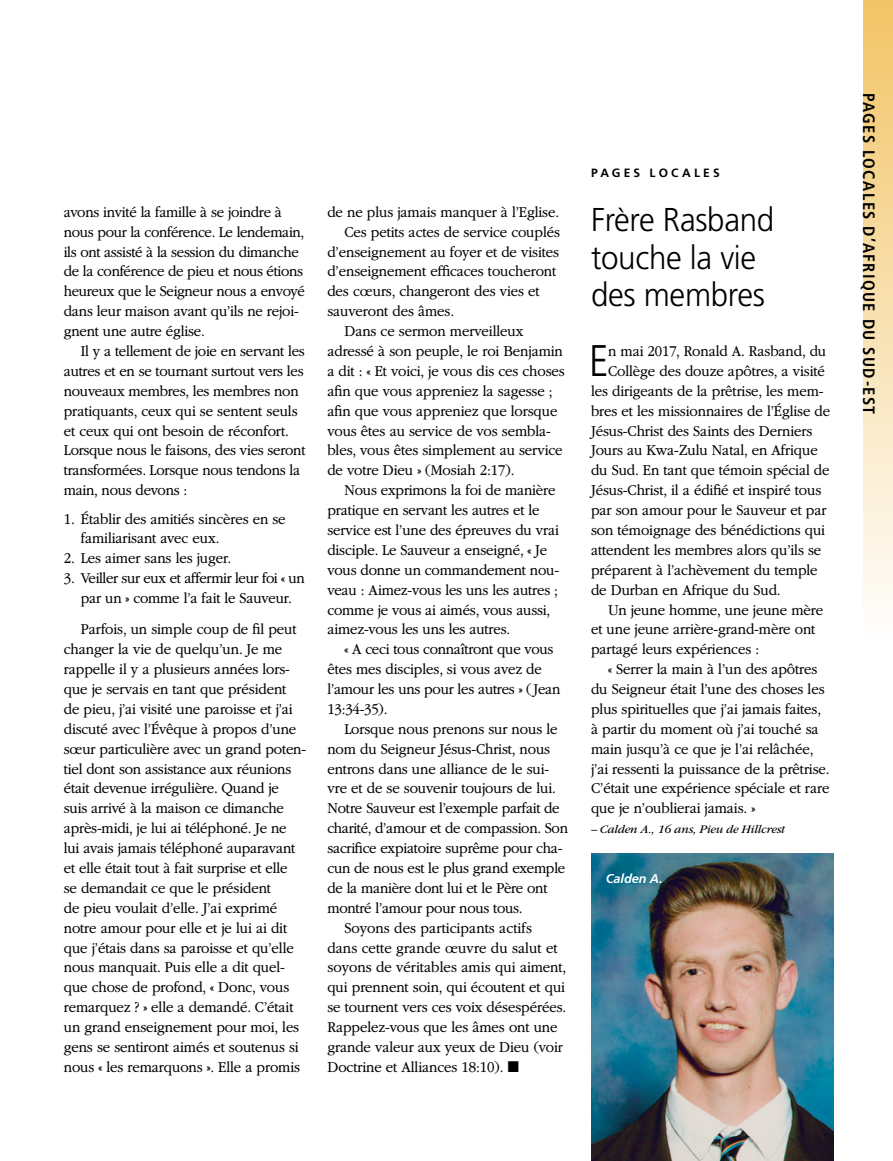
<style>
.page{position:relative;width:893px;height:1161px;background:#fff}
.page>*{position:absolute;margin:0;border:0;box-sizing:border-box;transform-origin:0 0}
.ARTCL_para_first_NEW{font:300 44.25px "Frutigerlds Lat";color:#000;scale:.88 1}
.ARTCL_title_NEWS{font:300 33px/37.5px "Frutigerlds Lat";letter-spacing:-.01em;color:#000;scale:.95 1}
.t1{font:700 condensed 16.5px "Frutigerlds Lat";letter-spacing:.085em;color:#000}
.ARTCL_para_NEWS{font:300 15.75px/20px "Garamondlds Lat Plus";letter-spacing:-.01em;color:#000;scale:.95 1}
.ARTCL_para_first_NEW-2{font:300 15.75px "Garamondlds Lat Plus";letter-spacing:-.01em;color:#000;scale:.95 1}
.LISTnmbr-1_para_last{font:300 15.75px/20px "Garamondlds Lat Plus";letter-spacing:-.03em;color:#000;text-align:center;scale:.95 1}
.LISTnmbr-1_para_firs{font:300 15.75px/20px "Garamondlds Lat Plus";letter-spacing:-.01em;color:#000;scale:.95 1}
.LISTnmbr-1_para_next{font:300 15.75px "Garamondlds Lat Plus";letter-spacing:-.01em;color:#000;scale:.95 1}
.FIGimg_CAP_para_NEWS{font:italic 700 12.75px "Frutigerlds Lat";letter-spacing:-.01em;color:#fff}
.Bio_para{font:italic 12px "Garamondlds Lat";letter-spacing:-.01em;color:#000}
.ARTCL_seriesTitle{font:700 12px "Frutigerlds Lat";letter-spacing:.265em;color:#000}
</style>
<div class="page">
<div style="left:863px;top:0;width:30px;height:639px;background:linear-gradient(to bottom,#f2c466,#fefefd)"></div>
<img style="left:591px;top:853px;width:242px;height:308px">
<p class="ARTCL_para_NEWS" style="left:64px;top:202px;width:255px">avons invité la famille à se joindre à nous pour la conférence. Le lendemain, ils ont assisté à la session du dimanche de la conférence de pieu et nous étions heureux que le Seigneur nous a envoyé dans leur maison avant qu’ils ne rejoi&shy;gnent une autre église.</p>
<p class="ARTCL_para_NEWS" style="left:64px;top:341px;width:256px;text-indent:17px">Il y a tellement de joie en servant les autres et en se tournant surtout vers les nouveaux membres, les membres non pratiquants, ceux qui se sentent seuls et ceux qui ont besoin de réconfort.<br>Lorsque nous le faisons, des vies seront transformées. Lorsque nous tendons la main, nous devons :</p>
<p class="LISTnmbr-1_para_firs" style="left:81px;top:508px;width:217px;text-indent:-17px">1. Établir des amitiés sincères en se familiarisant avec eux.</p>
<p class="LISTnmbr-1_para_next" style="left:64px;top:547px;width:178px">2. Les aimer sans les juger.</p>
<p class="LISTnmbr-1_para_last" style="left:64px;top:568px;width:255px">3. Veiller sur eux et affermir leur foi « un par un » comme l’a fait le Sauveur.</p>
<p class="ARTCL_para_NEWS" style="left:64px;top:619px;width:257px;text-indent:17px">Parfois, un simple coup de fil peut changer la vie de quelqu’un. Je me rappelle il y a plusieurs années lors&shy;que je servais en tant que président<br>de pieu, j’ai visité une paroisse et j’ai discuté avec l’Évêque à propos d’une sœur particulière avec un grand poten&shy;tiel dont son assistance aux réunions était devenue irrégulière. Quand je suis arrivé à la maison ce dimanche après-midi, je lui ai téléphoné. Je ne lui avais jamais téléphoné auparavant et elle était tout à fait surprise et elle<br>se demandait ce que le président<br>de pieu voulait d’elle. J’ai exprimé notre amour pour elle et je lui ai dit que j’étais dans sa paroisse et qu’elle nous manquait. Puis elle a dit quel&shy;que chose de profond, « Donc, vous remarquez ? » elle a demandé. C’était un grand enseignement pour moi, les gens se sentiront aimés et soutenus si nous « les remarquons ». Elle a promis</p>
<p class="ARTCL_para_NEWS" style="left:327px;top:202px;width:246px">de ne plus jamais manquer à l’Eglise.</p>
<p class="ARTCL_para_NEWS" style="left:327px;top:221px;width:246px;text-indent:17px">Ces petits actes de service couplés d’enseignement au foyer et de visites d’enseignement efficaces toucheront des cœurs, changeront des vies et sauveront des âmes.</p>
<p class="ARTCL_para_NEWS" style="left:327px;top:321px;width:251px;text-indent:17px">Dans ce sermon merveilleux adressé à son peuple, le roi Benjamin a dit : « Et voici, je vous dis ces choses afin que vous appreniez la sagesse ; afin que vous appreniez que lorsque vous êtes au service de vos sembla&shy;bles, vous êtes simplement au service de votre Dieu » (Mosiah 2:17).</p>
<p class="ARTCL_para_NEWS" style="left:327px;top:480px;width:245px;text-indent:17px">Nous exprimons la foi de manière pratique en servant les autres et le service est l’une des épreuves du vrai disciple. Le Sauveur a enseigné, « Je vous donne un commandement nou&shy;veau : Aimez-vous les uns les autres ; comme je vous ai aimés, vous aussi, aimez-vous les uns les autres.</p>
<p class="ARTCL_para_NEWS" style="left:327px;top:639px;width:247px;text-indent:17px">« A ceci tous connaîtront que vous êtes mes disciples, si vous avez de l’amour les uns pour les autres » (Jean<br>13:34-35).</p>
<p class="ARTCL_para_NEWS" style="left:327px;top:719px;width:255px;text-indent:17px">Lorsque nous prenons sur nous le nom du Seigneur Jésus-Christ, nous entrons dans une alliance de le sui&shy;vre et de se souvenir toujours de lui.<br>Notre Sauveur est l’exemple parfait de charité, d’amour et de compassion. Son sacrifice expiatoire suprême pour cha&shy;cun de nous est le plus grand exemple de la manière dont lui et le Père ont montré l’amour pour nous tous.</p>
<p class="ARTCL_para_NEWS" style="left:327px;top:917px;width:253px;text-indent:17px">Soyons des participants actifs<br>dans cette grande œuvre du salut et soyons de véritables amis qui aiment, qui prennent soin, qui écoutent et qui se tournent vers ces voix désespérées.<br>Rappelez-vous que les âmes ont une grande valeur aux yeux de Dieu (voir Doctrine et Alliances 18:10). ◼</p>
<p class="ARTCL_seriesTitle" style="left:591px;top:164px;width:130px">PAGES LOCALES</p>
<p class="ARTCL_title_NEWS" style="left:591px;top:200px;width:194px">Frère Rasband touche la vie des membres</p>
<p class="ARTCL_para_first_NEW" style="left:589px;top:328px;width:24px">E</p>
<p class="ARTCL_para_first_NEW-2" style="left:608px;top:340px;width:231px">n mai 2017, Ronald A. Rasband, du</p>
<p class="ARTCL_para_first_NEW-2" style="left:608px;top:359px;width:230px">Collège des douze apôtres, a visité</p>
<p class="ARTCL_para_first_NEW-2" style="left:591px;top:379px;width:246px">les dirigeants de la prêtrise, les mem-</p>
<p class="ARTCL_para_first_NEW-2" style="left:591px;top:399px;width:253px">bres et les missionnaires de l’Église de</p>
<p class="ARTCL_para_first_NEW-2" style="left:591px;top:419px;width:235px">Jésus-Christ des Saints des Derniers</p>
<p class="ARTCL_para_first_NEW-2" style="left:591px;top:439px;width:240px">Jours au Kwa-Zulu Natal, en Afrique</p>
<p class="ARTCL_para_first_NEW-2" style="left:591px;top:459px;width:253px">du Sud. En tant que témoin spécial de</p>
<p class="ARTCL_para_first_NEW-2" style="left:591px;top:479px;width:244px">Jésus-Christ, il a édifié et inspiré tous</p>
<p class="ARTCL_para_first_NEW-2" style="left:591px;top:499px;width:249px">par son amour pour le Sauveur et par</p>
<p class="ARTCL_para_first_NEW-2" style="left:591px;top:519px;width:248px">son témoignage des bénédictions qui</p>
<p class="ARTCL_para_first_NEW-2" style="left:591px;top:538px;width:244px">attendent les membres alors qu’ils se</p>
<p class="ARTCL_para_first_NEW-2" style="left:591px;top:558px;width:240px">préparent à l’achèvement du temple</p>
<p class="ARTCL_para_first_NEW-2" style="left:591px;top:578px;width:201px">de Durban en Afrique du Sud.</p>
<p class="ARTCL_para_NEWS" style="left:591px;top:599px;width:246px;text-indent:17px">Un jeune homme, une jeune mère et une jeune arrière-grand-mère ont partagé leurs expériences :</p>
<p class="ARTCL_para_NEWS" style="left:591px;top:659px;width:253px;text-indent:17px">« Serrer la main à l’un des apôtres du Seigneur était l’une des choses les plus spirituelles que j’ai jamais faites, à partir du moment où j’ai touché sa main jusqu’à ce que je l’ai relâchée, j’ai ressenti la puissance de la prêtrise.<br>C’était une expérience spéciale et rare que je n’oublierai jamais. »</p>
<p class="Bio_para" style="left:591px;top:821px;width:195px">– Calden A., 16 ans, Pieu de Hillcrest</p>
<p class="FIGimg_CAP_para_NEWS" style="left:606px;top:868px;width:58px">Calden A.</p>
<p class="t1" style="left:881px;top:93px;width:323px;rotate:90deg">PAGES LOCALES D’AFRIQUE DU SUD-EST</p>
</div>
